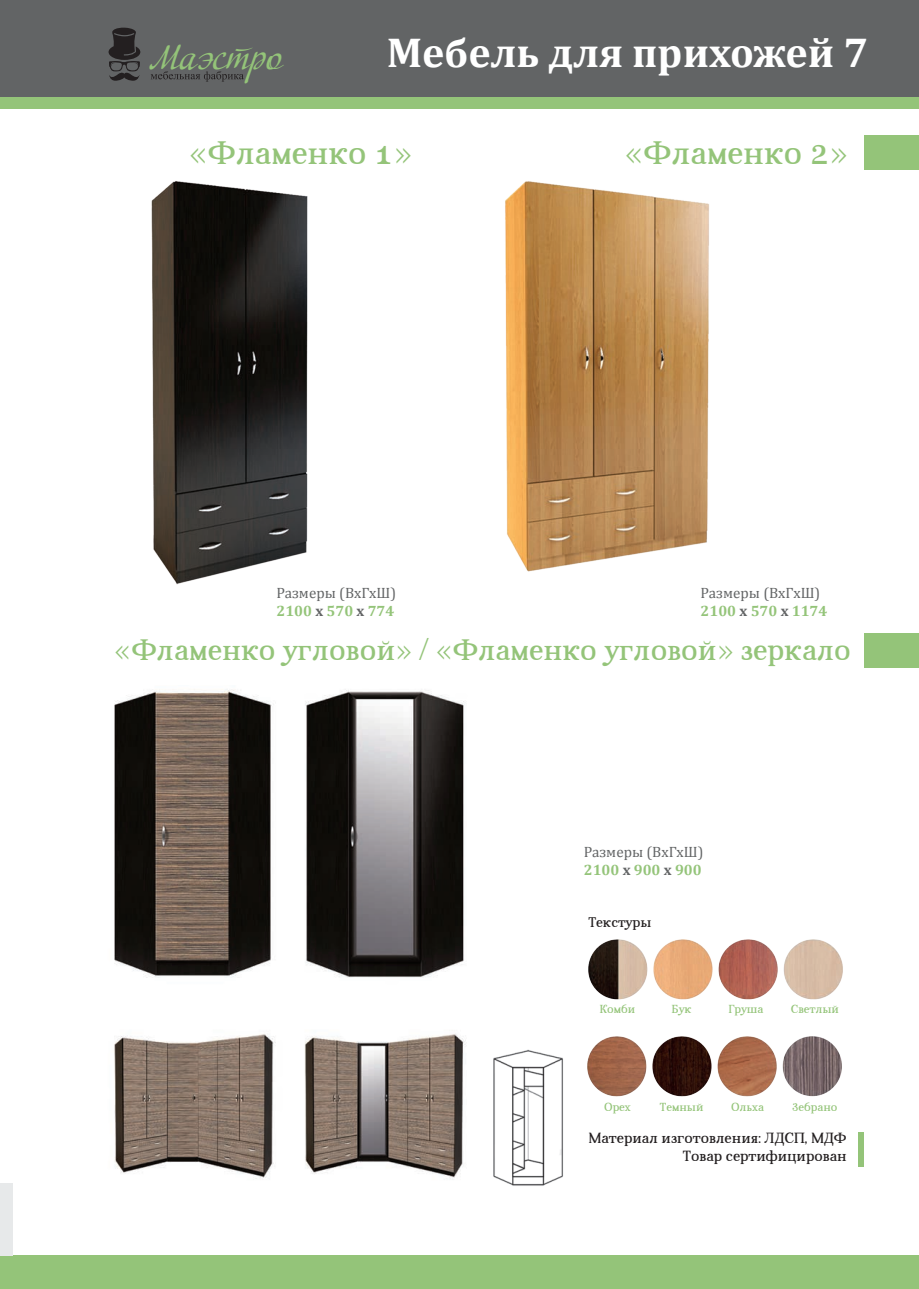
<style>
.page{position:relative;width:919px;height:1289px;background:#fff}
.page>*{position:absolute;margin:0;border:0;box-sizing:border-box;transform-origin:0 0}
.t1{font:700 42px "Cambria";color:#fff}
.t2{font:35.7px "Adventure";color:#94c479}
.t3{font:33px "Aver";color:#94c479}
.t4{font:30px "Aver";color:#94c479}
.t5{font:15px/18px "Cambria";color:#626465}
.t6{font:15px/18px "Aver";color:#231f20;text-align:right}
.t7{font:14.25px "Aver";color:#231f20}
.t8{font:11.85px "Aver";color:#94c479}
.s1{font-weight:700;color:#94c479}
.s2{font-weight:700}
</style>
<div class="page">
<div style="left:13px;top:0;width:905px;height:97px;background:#626465"></div>
<div style="left:13px;top:97px;width:905px;height:11px;background:#94c479"></div>
<div style="left:864px;top:135px;width:54px;height:34px;background:#94c479"></div>
<div style="left:864px;top:633px;width:54px;height:34px;background:#94c479"></div>
<div style="left:13px;top:1255px;width:905px;height:33px;background:#94c479"></div>
<div style="left:858px;top:1132px;width:6px;height:34px;background:#94c479"></div>
<img style="left:588px;top:939px;width:255px;height:60px">
<img style="left:587px;top:1036px;width:255px;height:60px">
<svg style="left:108px;top:28px;width:32px;height:53px"></svg>
<svg style="left:151px;top:71px;width:93px;height:11px"></svg>
<div style="left:0;top:0;width:13px;height:97px;background:#626465"></div>
<div style="left:0;top:97px;width:13px;height:11px;background:#94c479"></div>
<div style="left:0;top:1255px;width:13px;height:33px;background:#94c479"></div>
<div style="left:0;top:1183px;width:13px;height:72px;background:#e7e9ea"></div>
<img style="left:151px;top:181px;width:157px;height:404px">
<img style="left:505px;top:181px;width:204px;height:391px">
<img style="left:114px;top:689px;width:352px;height:491px">
<img style="left:493px;top:1049px;width:70px;height:137px">
<h2 class="t2" style="left:150px;top:36px;width:134px">Маэстро</h2>
<h1 class="t1" style="left:386px;top:23px;width:483px">Мебель для прихожей 7</h1>
<h3 class="t3" style="left:190px;top:134px;width:223px">«Фламенко 1»</h3>
<p class="t5" style="left:276px;top:583px;width:121px">Размеры (ВхГхШ)<br><span class="s1">2100</span> <span class="s2">х</span> <span class="s1">570</span> <span class="s2">х</span> <span class="s1">774</span></p>
<h3 class="t3" style="left:625px;top:134px;width:223px">«Фламенко 2»</h3>
<p class="t5" style="left:700px;top:583px;width:128px">Размеры (ВхГхШ)<br><span class="s1">2100</span> <span class="s2">х</span> <span class="s1">570</span> <span class="s2">х</span> <span class="s1">1174</span></p>
<h3 class="t4" style="left:115px;top:633px;width:737px">«Фламенко угловой» / «Фламенко угловой» зеркало</h3>
<p class="t5" style="left:583px;top:843px;width:121px">Размеры (ВхГхШ)<br><span class="s1">2100</span> <span class="s2">х</span> <span class="s1">900</span> <span class="s2">х</span> <span class="s1">900</span></p>
<p class="t7" style="left:588px;top:914px;width:65px">Текстуры</p>
<p class="t8" style="left:599px;top:1002px;width:37px">Комби</p>
<p class="t8" style="left:672px;top:1002px;width:21px">Бук</p>
<p class="t8" style="left:728px;top:1002px;width:36px">Груша</p>
<p class="t8" style="left:790px;top:1002px;width:50px">Светлый</p>
<p class="t8" style="left:604px;top:1100px;width:28px">Орех</p>
<p class="t8" style="left:659px;top:1100px;width:45px">Темный</p>
<p class="t8" style="left:731px;top:1100px;width:34px">Ольха</p>
<p class="t8" style="left:792px;top:1100px;width:47px">Зебрано</p>
<p class="t6" style="left:589px;top:1129px;width:259px">Материал изготовления: ЛДСП, МДФ<br>Товар сертифицирован</p>
</div>
